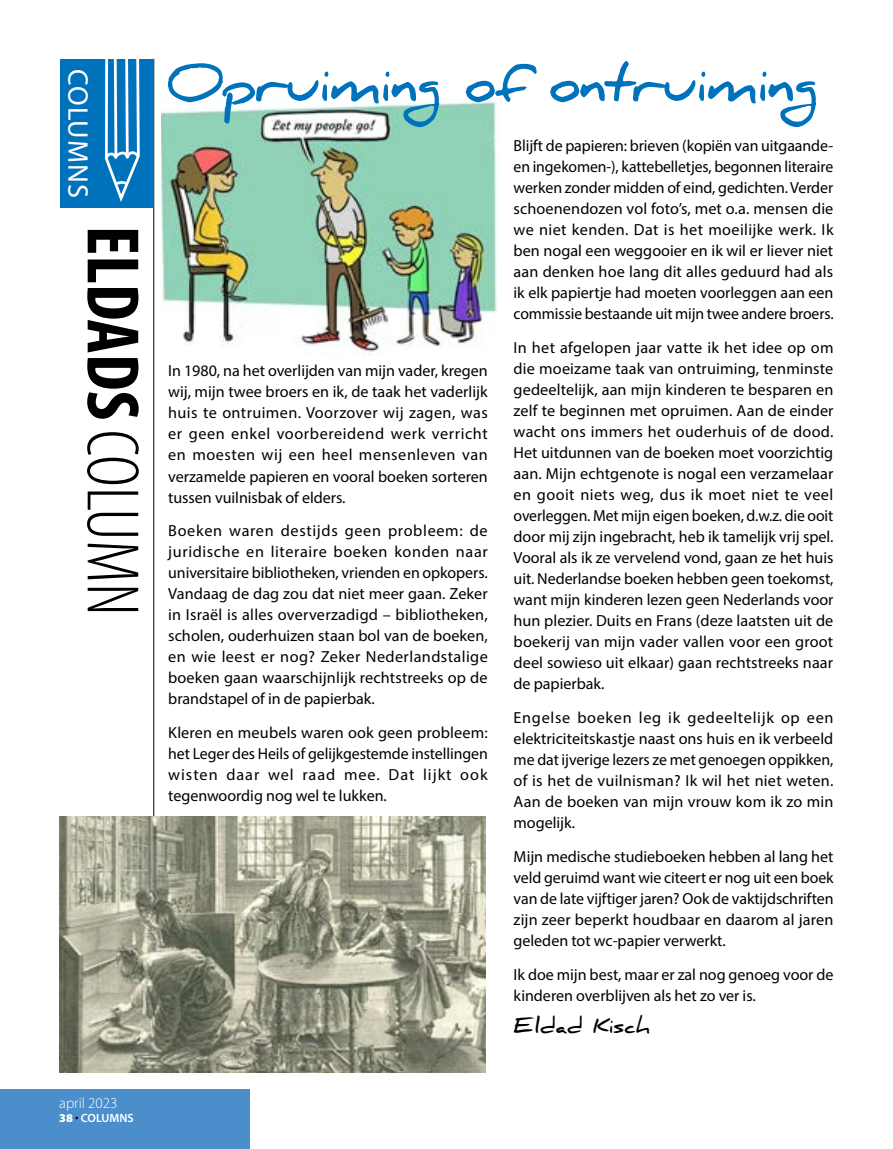
<style>
.page{position:relative;width:893px;height:1149px;background:#fff}
.page>*{position:absolute;margin:0;border:0;box-sizing:border-box;transform-origin:0 0}
.t1{font:700 condensed 75px "Myriad Pro";color:#000}
.t2{font:700 51px "Daniel";letter-spacing:-.025em;color:#0072bc}
.t3{font:28.5px "Myriad Pro";letter-spacing:.04em;color:#fff}
.t4{font:700 21px "Daniel";color:#000}
.t5{font:16.05px/21px "Myriad Pro";color:#000;text-align:justify}
.t6{font:300 15px "Myriad Pro";color:#fff}
.t7{font:600 12px "Myriad Pro";color:#fff}
.s1{font-weight:300}
.s2{font-weight:900}
.s3{font-weight:900;color:#000}
</style>
<div class="page">
<hr style="left:153px;top:59px;width:1px;height:1011px;background:#000">
<div style="left:61px;top:59px;width:93px;height:149px;background:#0072bc"></div>
<svg style="left:104px;top:59px;width:36px;height:143px"></svg>
<img style="left:60px;top:816px;width:426px;height:255px">
<img style="left:161px;top:100px;width:336px;height:255px">
<div style="left:0;top:1089px;width:249px;height:59px;background:#4a8ecc"></div>
<h3 class="t3" style="left:96px;top:69px;width:130px;rotate:90deg">COLUMNS</h3>
<h1 class="t1" style="left:160px;top:225px;width:391px;rotate:90deg">ELDADS <span class="s1">COLUMN</span></h1>
<p class="t6" style="left:59px;top:1093px;width:60px">april 2023</p>
<p class="t7" style="left:59px;top:1109px;width:76px"><span class="s2">38</span> <span class="s3">·</span> COLUMNS</p>
<h2 class="t2" style="left:167px;top:54px;width:654px">Opruiming of ontruiming</h2>
<p class="t5" style="left:168px;top:360px;width:321px">In 1980, na het overlijden van mijn vader, kregen wij, mijn twee broers en ik, de taak het vaderlijk huis te ontruimen. Voorzover wij zagen, was er geen enkel voorbereidend werk verricht en moesten wij een heel mensenleven van verzamelde papieren en vooral boeken sorteren tussen vuilnisbak of elders.</p>
<p class="t5" style="left:168px;top:520px;width:321px">Boeken waren destijds geen probleem: de juridische en literaire boeken konden naar universitaire bibliotheken, vrienden en opkopers.<br>Vandaag de dag zou dat niet meer gaan. Zeker in Israël is alles oververzadigd – bibliotheken, scholen, ouderhuizen staan bol van de boeken, en wie leest er nog? Zeker Nederlandstalige boeken gaan waarschijnlijk rechtstreeks op de brandstapel of in de papierbak.</p>
<p class="t5" style="left:168px;top:722px;width:321px">Kleren en meubels waren ook geen probleem: het Leger des Heils of gelijkgestemde instellingen wisten daar wel raad mee. Dat lijkt ook tegenwoordig nog wel te lukken.</p>
<p class="t5" style="left:514px;top:135px;width:322px">Blijft de papieren: brieven (kopiën van uitgaande&shy;en ingekomen-), kattebelletjes, begonnen literaire werken zonder midden of eind, gedichten. Verder schoenendozen vol foto’s, met o.a. mensen die we niet kenden. Dat is het moeilijke werk. Ik ben nogal een weggooier en ik wil er liever niet aan denken hoe lang dit alles geduurd had als ik elk papiertje had moeten voorleggen aan een commissie bestaande uit mijn twee andere broers.</p>
<p class="t5" style="left:514px;top:337px;width:321px">In het afgelopen jaar vatte ik het idee op om die moeizame taak van ontruiming, tenminste gedeeltelijk, aan mijn kinderen te besparen en zelf te beginnen met opruimen. Aan de einder wacht ons immers het ouderhuis of de dood.<br>Het uitdunnen van de boeken moet voorzichtig aan. Mijn echtgenote is nogal een verzamelaar en gooit niets weg, dus ik moet niet te veel overleggen. Met mijn eigen boeken, d.w.z. die ooit door mij zijn ingebracht, heb ik tamelijk vrij spel.<br>Vooral als ik ze vervelend vond, gaan ze het huis uit. Nederlandse boeken hebben geen toekomst, want mijn kinderen lezen geen Nederlands voor hun plezier. Duits en Frans (deze laatsten uit de boekerij van mijn vader vallen voor een groot deel sowieso uit elkaar) gaan rechtstreeks naar de papierbak.</p>
<p class="t5" style="left:514px;top:707px;width:321px">Engelse boeken leg ik gedeeltelijk op een elektriciteitskastje naast ons huis en ik verbeeld me dat ijverige lezers ze met genoegen oppikken, of is het de vuilnisman? Ik wil het niet weten.<br>Aan de boeken van mijn vrouw kom ik zo min mogelijk.</p>
<p class="t5" style="left:514px;top:845px;width:322px">Mijn medische studieboeken hebben al lang het veld geruimd want wie citeert er nog uit een boek van de late vijftiger jaren? Ook de vaktijdschriften zijn zeer beperkt houdbaar en daarom al jaren geleden tot wc-papier verwerkt.</p>
<p class="t5" style="left:514px;top:963px;width:321px">Ik doe mijn best, maar er zal nog genoeg voor de kinderen overblijven als het zo ver is.</p>
<h3 class="t4" style="left:514px;top:1013px;width:138px">Eldad Kisch</h3>
</div>
